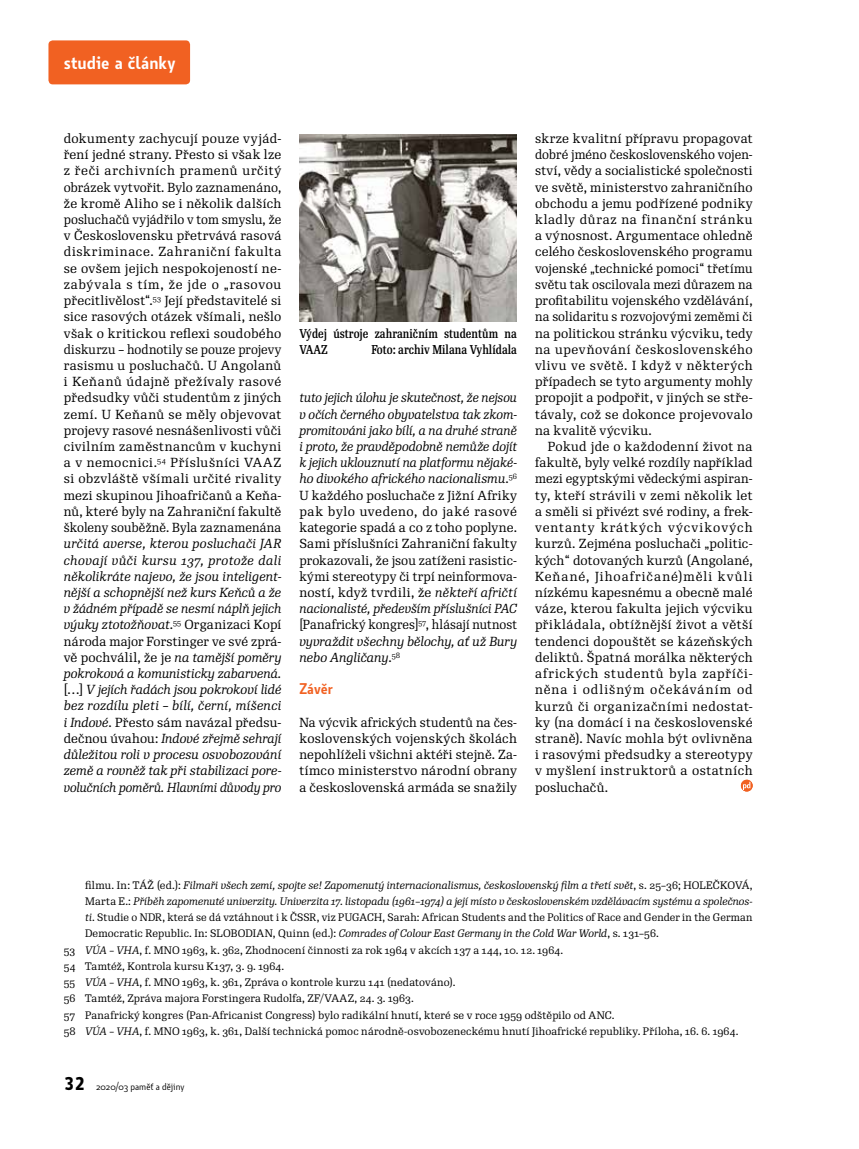
<style>
.page{position:relative;width:859px;height:1149px;background:#fff}
.page>*{position:absolute;margin:0;border:0;box-sizing:border-box;transform-origin:0 0}
.t1{font:600 18px "Botanika Std";letter-spacing:.005em;color:#fff}
.t2{font:600 15px "Botanika Std";color:#f16122}
.t3{font:12.75px/16.2px "Re Public Std";letter-spacing:.025em;color:#000;text-align:justify}
.t4{font:italic 12.75px/16.2px "Re Public Std";color:#000;text-align:justify;scale:.96 1}
.t5{font:italic 12.75px/16.2px "Re Public Std";color:#000;text-align:justify}
.t6{font:500 12.45px/16.2px "Re Public Std Cond";color:#000}
.t7{font:10.5px "Re Public Std";letter-spacing:.01em;color:#000}
.t8{font:italic 10.5px "Re Public Std";color:#000}
.t9{font:9.75px "Botanika Std";color:#000}
.s1{font-style:normal}
.s2{font-style:italic}
.s3{font-family:"Botanika Mono";font-weight:700;font-size:18px}
</style>
<div class="page">
<div style="left:48px;top:40px;width:142px;height:44px;background:#f16122;border-radius:4px"></div>
<img style="left:300px;top:135px;width:217px;height:186px">
<svg style="left:741px;top:779px;width:12px;height:12px"></svg>
<svg style="left:743px;top:781px;width:7px;height:8px"></svg>
<h1 class="t1" style="left:64px;top:50px;width:113px">studie a články</h1>
<p class="t3" style="left:64px;top:130px;width:219px">dokumenty zachycují pouze vyjád&shy;ření jedné strany. Přesto si však lze z řeči archivních pramenů určitý obrázek vytvořit. Bylo zaznamenáno, že kromě Aliho se i několik dalších posluchačů vyjádřilo v tom smyslu, že v Československu přetrvává rasová diskriminace. Zahraniční fakulta se ovšem jejich nespokojeností ne&shy;zabývala s tím, že jde o „rasovou přecitlivělost“.<sup>53</sup> Její představitelé si sice rasových otázek všímali, nešlo však o kritickou reflexi soudobého diskurzu – hodnotily se pouze projevy rasismu u posluchačů. U Angolanů i Keňanů údajně přežívaly rasové předsudky vůči studentům z jiných zemí. U Keňanů se měly objevovat projevy rasové nesnášenlivosti vůči civilním zaměstnancům v kuchyni a v nemocnici.<sup>54</sup> Příslušníci VAAZ si obzvláště všímali určité rivality mezi skupinou Jihoafričanů a Keňa&shy;nů, které byly na Zahraniční fakultě školeny souběžně. Byla zaznamenána</p>
<p class="t5" style="left:64px;top:535px;width:219px">určitá averse, kterou posluchači JAR chovají vůči kursu 137, protože dali několikráte najevo, že jsou inteligent&shy;nější a schopnější než kurs Keňců a že v žádném případě se nesmí náplň jejich výuky ztotožňovat<span class="s1">.</span><sup>55</sup> <span class="s1">Organizaci Kopí národa major Forstinger ve své zprá&shy;vě pochválil, že je</span> na tamější poměry pokroková a komunisticky zabarvená. <span class="s1">[…]</span> V jejích řadách jsou pokrokoví lidé bez rozdílu pleti – bílí, černí, míšenci i Indové<span class="s1">. Přesto sám navázal předsu&shy;dečnou úvahou:</span> Indové zřejmě sehrají důležitou roli v procesu osvobozování země a rovněž tak při stabilizaci pore&shy;volučních poměrů. Hlavními důvody pro</p>
<p class="t6" style="left:299px;top:325px;width:219px">Výdej ústroje zahraničním studentům na<br>VAAZ</p>
<p class="t6" style="left:371px;top:341px;width:147px">Foto: archiv Milana Vyhlídala</p>
<p class="t4" style="left:299px;top:390px;width:228px">tuto jejich úlohu je skutečnost, že nejsou v očích černého obyvatelstva tak zkom&shy;promitováni jako bílí, a na druhé straně i proto, že pravděpodobně nemůže dojít k jejich uklouznutí na platformu nějaké&shy;ho divokého afrického nacionalismu<span class="s1">.</span><sup>56<br></sup><span class="s1">U každého posluchače z Jižní Afriky pak bylo uvedeno, do jaké rasové kategorie spadá a co z toho poplyne.<br>Sami příslušníci Zahraniční fakulty prokazovali, že jsou zatíženi rasistic&shy;kými stereotypy či trpí neinformova&shy;ností, když tvrdili, že</span> někteří afričtí nacionalisté, především příslušníci PAC <span class="s1">[Panafrický kongres]</span><sup>57</sup><span class="s1">, hlásají nutnost </span>vyvraždit všechny bělochy, ať už Bury nebo Angličany<span class="s1">.</span><sup>58</sup></p>
<p class="t2" style="left:299px;top:678px;width:35px">Závěr</p>
<p class="t3" style="left:299px;top:714px;width:219px">Na výcvik afrických studentů na čes&shy;koslovenských vojenských školách nepohlíželi všichni aktéři stejně. Za&shy;tímco ministerstvo národní obrany a československá armáda se snažily</p>
<p class="t3" style="left:535px;top:130px;width:219px">skrze kvalitní přípravu propagovat dobré jméno československého vojen&shy;ství, vědy a socialistické společnosti ve světě, ministerstvo zahraničního obchodu a jemu podřízené podniky kladly důraz na finanční stránku a výnosnost. Argumentace ohledně celého československého programu vojenské „technické pomoci“ třetímu světu tak oscilovala mezi důrazem na profitabilitu vojenského vzdělávání, na solidaritu s rozvojovými zeměmi či na politickou stránku výcviku, tedy na upevňování československého vlivu ve světě. I když v některých případech se tyto argumenty mohly propojit a podpořit, v jiných se stře&shy;távaly, což se dokonce projevovalo na kvalitě výcviku.</p>
<p class="t3" style="left:535px;top:438px;width:219px;text-indent:13px">Pokud jde o každodenní život na fakultě, byly velké rozdíly například mezi egyptskými vědeckými aspiran&shy;ty, kteří strávili v zemi několik let a směli si přivézt své rodiny, a frek&shy;ventanty krátkých výcvikových kurzů. Zejména posluchači „politic&shy;kých“ dotovaných kurzů (Angolané, Keňané, Jihoafričané)měli kvůli nízkému kapesnému a obecně malé váze, kterou fakulta jejich výcviku přikládala, obtížnější život a větší tendenci dopouštět se kázeňských deliktů. Špatná morálka některých afrických studentů byla zapříči&shy;něna i odlišným očekáváním od kurzů či organizačními nedostat&shy;ky (na domácí i na československé straně). Navíc mohla být ovlivněna i rasovými předsudky a stereotypy v myšlení instruktorů a ostatních posluchačů.</p>
<p class="t8" style="left:85px;top:878px;width:669px"><span class="s1">filmu. In: TÁŽ (ed.):</span> Filmaři všech zemí, spojte se! Zapomenutý internacionalismus, československý film a třetí svět<span class="s1">, s. 25–36; HOLEČKOVÁ,</span></p>
<p class="t8" style="left:85px;top:894px;width:669px"><span class="s1">Marta E.:</span> Příběh zapomenuté univerzity. Univerzita 17. listopadu (1961<span class="s1">–</span>1974) a její místo v československém vzdělávacím systému a společnos-</p>
<p class="t7" style="left:85px;top:910px;width:669px"><span class="s2">ti</span>. Studie o NDR, která se dá vztáhnout i k ČSSR, viz PUGACH, Sarah: African Students and the Politics of Race and Gender in the German</p>
<p class="t7" style="left:85px;top:926px;width:575px">Democratic Republic. In: SLOBODIAN, Quinn (ed.): <span class="s2">Comrades of Colour East Germany in the Cold War World</span>, s. 131–56.</p>
<p class="t7" style="left:64px;top:942px;width:501px">53 <span class="s2">VÚA – VHA</span>, f. MNO 1963, k. 362, Zhodnocení činnosti za rok 1964 v akcích 137 a 144, 10. 12. 1964.</p>
<p class="t7" style="left:64px;top:959px;width:222px">54 Tamtéž, Kontrola kursu K137, 3. 9. 1964.</p>
<p class="t7" style="left:64px;top:975px;width:393px">55 <span class="s2">VÚA – VHA</span>, f. MNO 1963, k. 361, Zpráva o kontrole kurzu 141 (nedatováno).</p>
<p class="t7" style="left:64px;top:991px;width:352px">56 Tamtéž, Zpráva majora Forstingera Rudolfa, ZF/VAAZ, 24. 3. 1963.</p>
<p class="t7" style="left:64px;top:1007px;width:552px">57 Panafrický kongres (Pan-Africanist Congress) bylo radikální hnutí, které se v roce 1959 odštěpilo od ANC.</p>
<p class="t7" style="left:64px;top:1023px;width:676px">58 <span class="s2">VÚA – VHA</span>, f. MNO 1963, k. 361, Další technická pomoc národně-osvobozeneckému hnutí Jihoafrické republiky. Příloha, 16. 6. 1964.</p>
<p class="t9" style="left:64px;top:1079px;width:122px"><span class="s3">32</span> 2020/03 paměť a dějiny</p>
</div>
